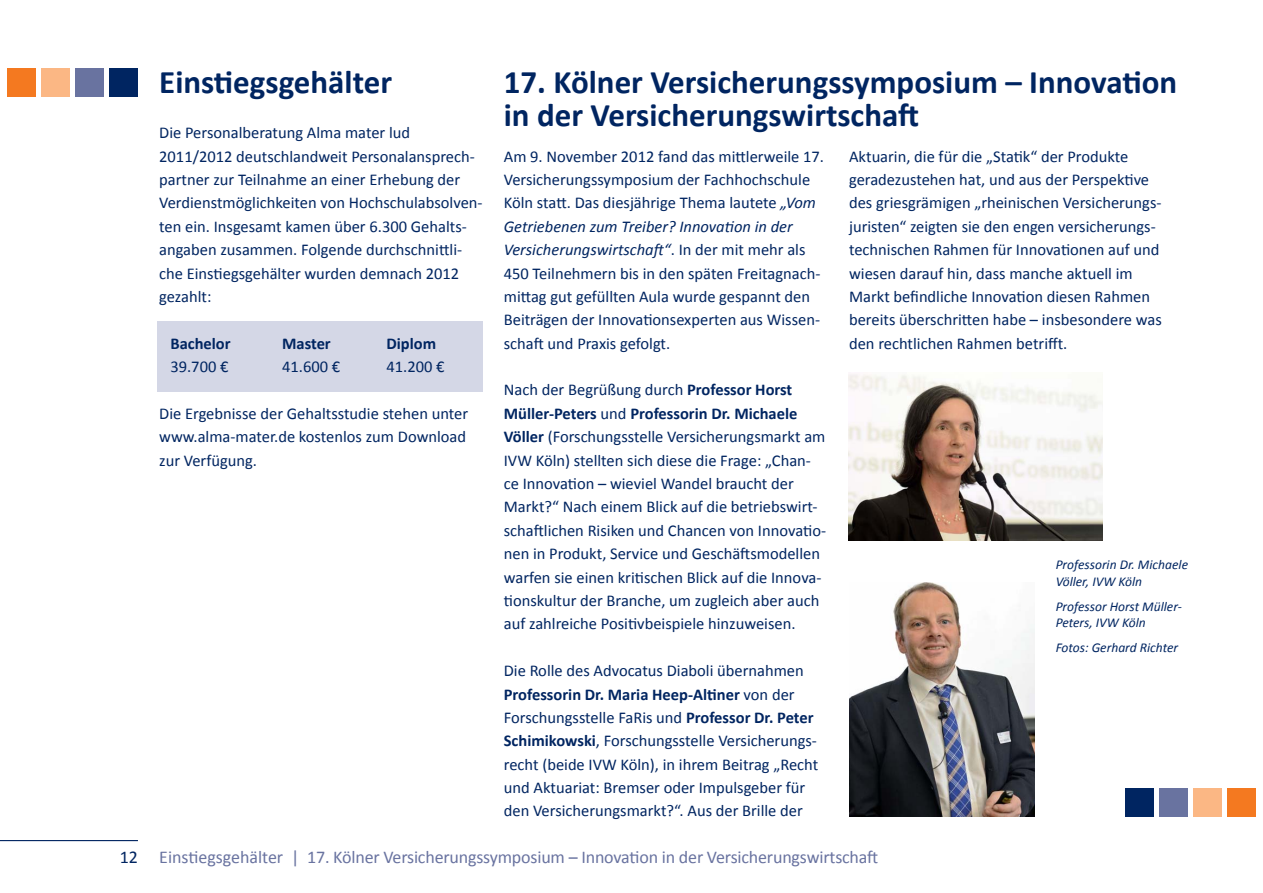
<style>
.page{position:relative;width:1263px;height:893px;background:#fff}
.page>*{position:absolute;margin:0;border:0;box-sizing:border-box;transform-origin:0 0}
.t1{font:700 33px/33px "Calibri";color:#002561}
.t2{font:18px "Calibri";letter-spacing:-.01em;color:#6973a0}
.t3{font:16.5px/23.4px "Calibri";color:#002561}
.t4{font:700 16.5px "Calibri";color:#002561}
.t5{font:italic 13.5px/16.5px "Calibri";color:#002561}
.s1{font-style:italic}
.s2{font-weight:700}
.s3{color:#002561}
</style>
<div class="page">
<div style="left:157px;top:321px;width:326px;height:70px;background:#d4d7e6"></div>
<hr style="left:0;top:840px;width:138px;height:1px;background:#002561">
<div style="left:7px;top:68px;width:29px;height:29px;background:#f47920"></div>
<div style="left:109px;top:68px;width:29px;height:29px;background:#002561"></div>
<div style="left:41px;top:68px;width:29px;height:29px;background:#fbb784"></div>
<div style="left:75px;top:68px;width:29px;height:29px;background:#6973a0"></div>
<div style="left:1227px;top:788px;width:28px;height:28px;background:#f47920"></div>
<div style="left:1125px;top:788px;width:29px;height:28px;background:#002561"></div>
<div style="left:1193px;top:788px;width:28px;height:28px;background:#fbb784"></div>
<div style="left:1159px;top:788px;width:29px;height:28px;background:#6973a0"></div>
<img style="left:849px;top:583px;width:186px;height:233px">
<img style="left:848px;top:374px;width:254px;height:166px">
<h1 class="t1" style="left:159px;top:65px;width:234px">Einstiegsgehälter</h1>
<p class="t3" style="left:159px;top:121px;width:325px">Die Personalberatung Alma mater lud 2011/2012 deutschlandweit Personalansprech&shy;partner zur Teilnahme an einer Erhebung der Verdienstmöglichkeiten von Hochschulabsolven&shy;ten ein. Insgesamt kamen über 6.300 Gehalts&shy;angaben zusammen. Folgende durchschnittli&shy;che Einstiegsgehälter wurden demnach 2012 gezahlt:</p>
<p class="t4" style="left:170px;top:333px;width:62px">Bachelor</p>
<p class="t4" style="left:282px;top:333px;width:50px">Master</p>
<p class="t4" style="left:386px;top:333px;width:51px">Diplom</p>
<p class="t3" style="left:170px;top:355px;width:60px">39.700 €</p>
<p class="t3" style="left:282px;top:355px;width:60px">41.600 €</p>
<p class="t3" style="left:386px;top:355px;width:60px">41.200 €</p>
<p class="t3" style="left:159px;top:401px;width:311px">Die Ergebnisse der Gehaltsstudie stehen unter www.alma-mater.de kostenlos zum Download zur Verfügung.</p>
<h1 class="t1" style="left:504px;top:65px;width:675px">17. Kölner Versicherungssymposium – Innovation in der Versicherungswirtschaft</h1>
<p class="t3" style="left:504px;top:144px;width:322px">Am 9. November 2012 fand das mittlerweile 17.<br>Versicherungssymposium der Fachhochschule Köln statt. Das diesjährige Thema lautete <span class="s1">„Vom Getriebenen zum Treiber? Innovation in der Versicherungswirtschaft“</span>. In der mit mehr als 450 Teilnehmern bis in den späten Freitagnach&shy;mittag gut gefüllten Aula wurde gespannt den Beiträgen der Innovationsexperten aus Wissen&shy;schaft und Praxis gefolgt.</p>
<p class="t3" style="left:504px;top:378px;width:324px">Nach der Begrüßung durch <span class="s2">Professor Horst Müller-Peters</span> und <span class="s2">Professorin Dr. Michaele Völler</span> (Forschungsstelle Versicherungsmarkt am IVW Köln) stellten sich diese die Frage: „Chan&shy;ce Innovation – wieviel Wandel braucht der Markt?“ Nach einem Blick auf die betriebswirt&shy;schaftlichen Risiken und Chancen von Innovatio&shy;nen in Produkt, Service und Geschäftsmodellen warfen sie einen kritischen Blick auf die Innova&shy;tionskultur der Branche, um zugleich aber auch auf zahlreiche Positivbeispiele hinzuweisen.</p>
<p class="t3" style="left:504px;top:659px;width:316px">Die Rolle des Advocatus Diaboli übernahmen <span class="s2">Professorin Dr. Maria Heep-Altiner</span> von der Forschungsstelle FaRis und <span class="s2">Professor Dr. Peter Schimikowski</span>, Forschungsstelle Versicherungs&shy;recht (beide IVW Köln), in ihrem Beitrag „Recht und Aktuariat: Bremser oder Impulsgeber für den Versicherungsmarkt?“. Aus der Brille der</p>
<p class="t3" style="left:849px;top:144px;width:314px">Aktuarin, die für die „Statik“ der Produkte geradezustehen hat, und aus der Perspektive des griesgrämigen „rheinischen Versicherungs&shy;juristen“ zeigten sie den engen versicherungs&shy;technischen Rahmen für Innovationen auf und wiesen darauf hin, dass manche aktuell im Markt befindliche Innovation diesen Rahmen bereits überschritten habe – insbesondere was den rechtlichen Rahmen betrifft.</p>
<p class="t5" style="left:1056px;top:556px;width:134px">Professorin Dr. Michaele<br>Völler, IVW Köln</p>
<p class="t5" style="left:1056px;top:598px;width:128px">Professor Horst Müller-<br>Peters, IVW Köln</p>
<p class="t5" style="left:1056px;top:639px;width:124px">Fotos: Gerhard Richter</p>
<p class="t2" style="left:120px;top:846px;width:760px"><span class="s3">12</span> Einstiegsgehälter | 17. Kölner Versicherungssymposium – Innovation in der Versicherungswirtschaft</p>
</div>
